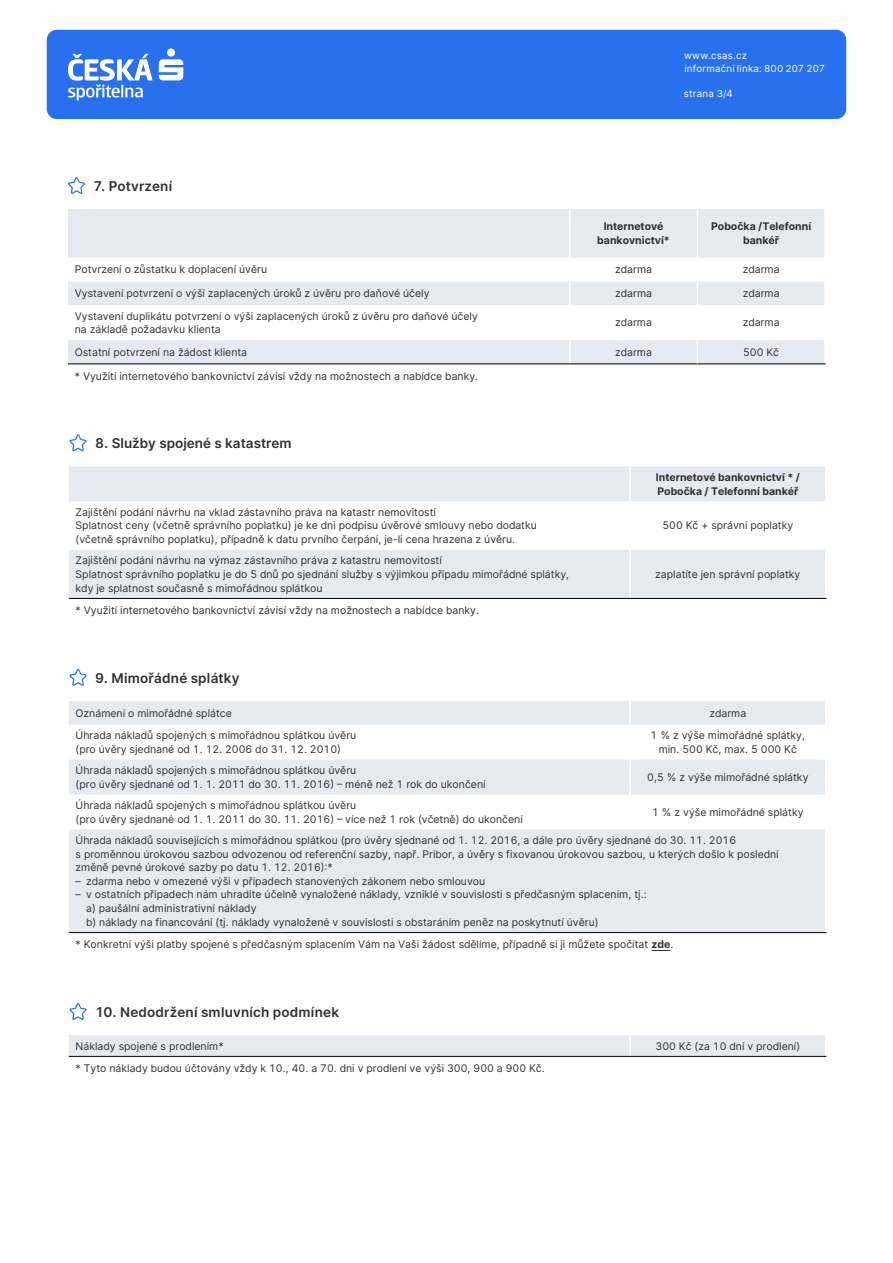
<style>
.page{position:relative;width:893px;height:1263px;background:#fff}
.page>*{position:absolute;margin:0;border:0;box-sizing:border-box;transform-origin:0 0}
.t1{font:600 13.5px "Inter";letter-spacing:.015em;color:#303030}
.t2{font:10.5px/13.6px "Inter";color:#303030}
.t3{font:700 10.5px/13.6px "Inter";color:#303030;text-align:center}
.t4{font:9.75px/12.8px "Inter";letter-spacing:.025em;color:#fff}
.s1{font-weight:700}
</style>
<div class="page">
<div style="left:47px;top:30px;width:799px;height:89px;background:#2870ed;border-radius:10px"></div>
<svg style="left:159px;top:59px;width:24px;height:21px"></svg>
<div style="left:167px;top:49px;width:8px;height:8px;background:#fff;border-radius:50%"></div>
<svg style="left:68px;top:54px;width:85px;height:46px"></svg>
<div style="left:69px;top:1035px;width:757px;height:21px;background:#e4eaf0"></div>
<hr style="left:69px;top:1056px;width:561px;height:1px;background:#000">
<hr style="left:630px;top:1056px;width:196px;height:1px;background:#000">
<svg style="left:69px;top:1003px;width:18px;height:17px"></svg>
<svg style="left:69px;top:466px;width:756px;height:132px;fill:#e4eaf0"></svg>
<hr style="left:629px;top:466px;width:2px;height:35px;background:#fff">
<hr style="left:629px;top:550px;width:2px;height:48px;background:#fff">
<hr style="left:69px;top:598px;width:561px;height:1px;background:#000">
<hr style="left:630px;top:598px;width:196px;height:1px;background:#000">
<svg style="left:69px;top:434px;width:18px;height:17px"></svg>
<svg style="left:69px;top:701px;width:756px;height:231px;fill:#e4eaf0"></svg>
<hr style="left:629px;top:760px;width:2px;height:34px;background:#fff">
<hr style="left:69px;top:932px;width:561px;height:1px;background:#000">
<hr style="left:630px;top:932px;width:196px;height:1px;background:#000">
<hr style="left:629px;top:701px;width:2px;height:24px;background:#fff">
<svg style="left:69px;top:669px;width:18px;height:17px"></svg>
<svg style="left:651px;top:950px;width:19px;height:1px"></svg>
<svg style="left:68px;top:209px;width:756px;height:154px;fill:#e4eaf0"></svg>
<hr style="left:569px;top:281px;width:2px;height:24px;background:#fff">
<hr style="left:569px;top:340px;width:2px;height:23px;background:#fff">
<hr style="left:569px;top:209px;width:2px;height:49px;background:#fff">
<hr style="left:68px;top:363px;width:502px;height:1px;background:#000">
<hr style="left:570px;top:363px;width:127px;height:1px;background:#000">
<hr style="left:697px;top:209px;width:1px;height:49px;background:#fff">
<svg style="left:697px;top:281px;width:1px;height:24px"></svg>
<svg style="left:697px;top:340px;width:1px;height:23px"></svg>
<hr style="left:697px;top:363px;width:129px;height:1px;background:#000">
<svg style="left:68px;top:177px;width:17px;height:17px"></svg>
<p class="t1" style="left:94px;top:176px;width:80px">7. Potvrzení</p>
<p class="t4" style="left:684px;top:49px;width:143px">www.csas.cz<br>informační linka: 800 207 207</p>
<p class="t4" style="left:684px;top:87px;width:50px">strana 3/4</p>
<p class="t3" style="left:597px;top:219px;width:74px">Internetové bankovnictví*</p>
<p class="t3" style="left:711px;top:219px;width:102px">Pobočka /Telefonní bankéř</p>
<p class="t2" style="left:75px;top:262px;width:194px">Potvrzení o zůstatku k doplacení úvěru</p>
<p class="t2" style="left:615px;top:262px;width:38px">zdarma</p>
<p class="t2" style="left:743px;top:262px;width:38px">zdarma</p>
<p class="t2" style="left:75px;top:286px;width:356px">Vystavení potvrzení o výši zaplacených úroků z úvěru pro daňové účely</p>
<p class="t2" style="left:615px;top:286px;width:38px">zdarma</p>
<p class="t2" style="left:743px;top:286px;width:38px">zdarma</p>
<p class="t2" style="left:75px;top:309px;width:405px">Vystavení duplikátu potvrzení o výši zaplacených úroků z úvěru pro daňové účely na základě požadavku klienta</p>
<p class="t2" style="left:615px;top:316px;width:38px">zdarma</p>
<p class="t2" style="left:743px;top:316px;width:38px">zdarma</p>
<p class="t2" style="left:75px;top:345px;width:174px">Ostatní potvrzení na žádost klienta</p>
<p class="t2" style="left:615px;top:345px;width:38px">zdarma</p>
<p class="t2" style="left:743px;top:345px;width:38px">500 Kč</p>
<p class="t2" style="left:75px;top:369px;width:405px">* Využití internetového bankovnictví závisí vždy na možnostech a nabídce banky.</p>
<p class="t1" style="left:95px;top:433px;width:198px">8. Služby spojené s katastrem</p>
<p class="t2" style="left:76px;top:505px;width:463px">Zajištění podání návrhu na vklad zástavního práva na katastr nemovitostí<br>Splatnost ceny (včetně správního poplatku) je ke dni podpisu úvěrové smlouvy nebo dodatku (včetně správního poplatku), případně k datu prvního čerpání, je-li cena hrazena z úvěru.</p>
<p class="t2" style="left:76px;top:553px;width:495px">Zajištění podání návrhu na výmaz zástavního práva z katastru nemovitostí<br>Splatnost správního poplatku je do 5 dnů po sjednání služby s výjimkou případu mimořádné splátky, kdy je splatnost současně s mimořádnou splátkou</p>
<p class="t2" style="left:76px;top:603px;width:405px">* Využití internetového bankovnictví závisí vždy na možnostech a nabídce banky.</p>
<p class="t3" style="left:656px;top:470px;width:145px;text-align:left">Internetové bankovnictví * /<br>Pobočka / Telefonní bankéř</p>
<p class="t2" style="left:662px;top:518px;width:132px">500 Kč + správní poplatky</p>
<p class="t2" style="left:655px;top:567px;width:147px">zaplatíte jen správní poplatky</p>
<p class="t1" style="left:95px;top:668px;width:146px">9. Mimořádné splátky</p>
<p class="t2" style="left:76px;top:706px;width:158px">Oznámení o mimořádné splátce</p>
<p class="t2" style="left:709px;top:706px;width:38px">zdarma</p>
<p class="t2" style="left:76px;top:728px;width:282px">Úhrada nákladů spojených s mimořádnou splátkou úvěru (pro úvěry sjednané od 1. 12. 2006 do 31. 12. 2010)</p>
<p class="t2" style="left:651px;top:728px;width:156px;text-align:center">1 % z výše mimořádné splátky, min. 500 Kč, max. 5 000 Kč</p>
<p class="t2" style="left:76px;top:763px;width:412px">Úhrada nákladů spojených s mimořádnou splátkou úvěru<br>(pro úvěry sjednané od 1. 1. 2011 do 30. 11. 2016) – méně než 1 rok do ukončení</p>
<p class="t2" style="left:647px;top:770px;width:163px">0,5 % z výše mimořádné splátky</p>
<p class="t2" style="left:76px;top:798px;width:449px">Úhrada nákladů spojených s mimořádnou splátkou úvěru<br>(pro úvěry sjednané od 1. 1. 2011 do 30. 11. 2016) – více než 1 rok (včetně) do ukončení</p>
<p class="t2" style="left:652px;top:805px;width:153px">1 % z výše mimořádné splátky</p>
<p class="t2" style="left:76px;top:833px;width:705px">Úhrada nákladů souvisejících s mimořádnou splátkou (pro úvěry sjednané od 1. 12. 2016, a dále pro úvěry sjednané do 30. 11. 2016<br>s proměnnou úrokovou sazbou odvozenou od referenční sazby, např. Pribor, a úvěry s fixovanou úrokovou sazbou, u kterých došlo k poslední změně pevné úrokové sazby po datu 1. 12. 2016):*</p>
<p class="t2" style="left:76px;top:874px;width:411px">– zdarma nebo v omezené výši v případech stanovených zákonem nebo smlouvou</p>
<p class="t2" style="left:86px;top:888px;width:562px;text-indent:-10px">– v ostatních případech nám uhradíte účelně vynaložené náklady, vzniklé v souvislosti s předčasným splacením, tj.: a) paušální administrativní náklady<br>b) náklady na financování (tj. náklady vynaložené v souvislosti s obstaráním peněz na poskytnutí úvěru)</p>
<p class="t2" style="left:76px;top:937px;width:599px">* Konkretní výši platby spojené s předčasným splacením Vám na Vaši žádost sdělíme, případně si ji můžete spočítat <span class="s1">zde</span>.</p>
<p class="t1" style="left:95px;top:1002px;width:246px">10. Nedodržení smluvních podmínek</p>
<p class="t2" style="left:76px;top:1039px;width:150px">Náklady spojené s prodlením*</p>
<p class="t2" style="left:655px;top:1039px;width:146px">300 Kč (za 10 dní v prodlení)</p>
<p class="t2" style="left:76px;top:1061px;width:471px">* Tyto náklady budou účtovány vždy k 10., 40. a 70. dni v prodlení ve výši 300, 900 a 900 Kč.</p>
</div>
